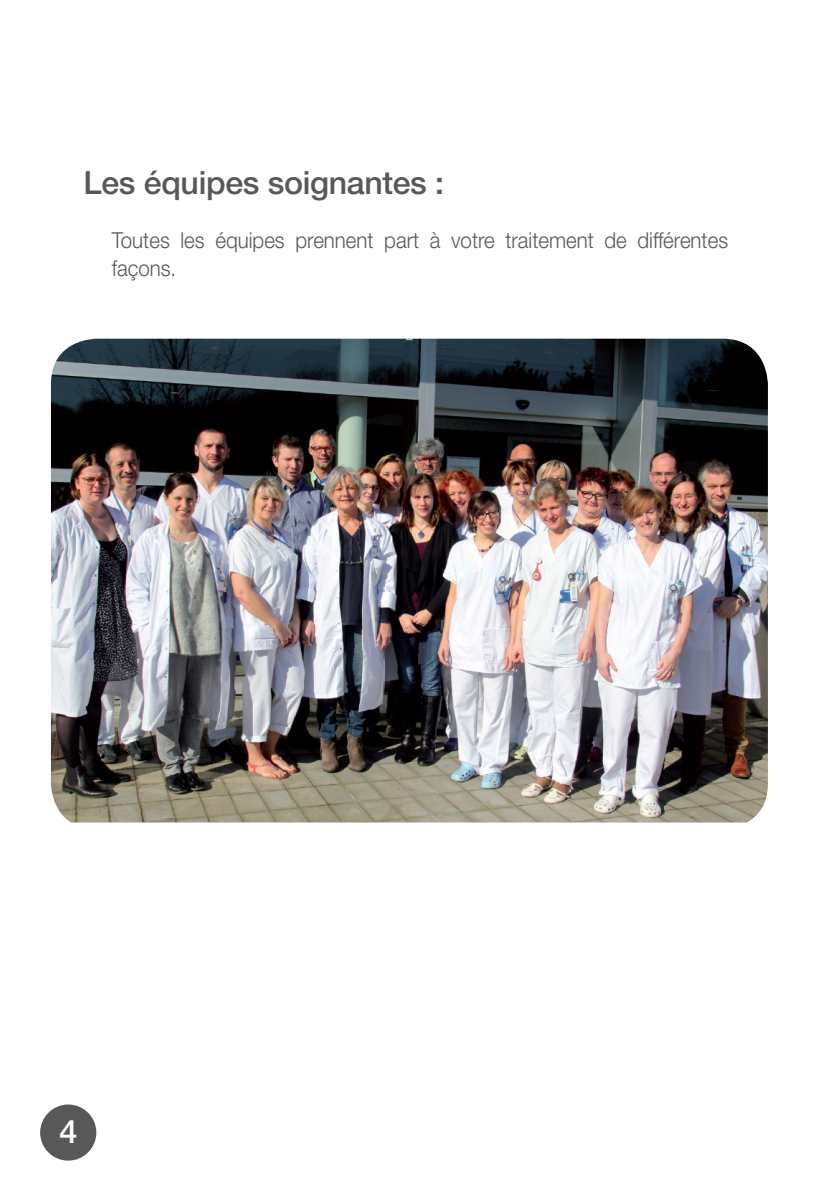
<style>
.page{position:relative;width:840px;height:1191px;background:#fff}
.page>*{position:absolute;margin:0;border:0;box-sizing:border-box;transform-origin:0 0}
.t1{font:500 32.4px "Helvetica Neue LT Std";color:#fff}
.H2_sous_titre{font:500 32px "Helvetica Neue LT Std";letter-spacing:-.01em;color:#57585a}
.texte_courant_11{font:300 22px/28px "Helvetica Neue LT Std";color:#57585a;scale:.93 1}
</style>
<div class="page">
<div style="left:40px;top:1104px;width:56px;height:56px;background:#57585a;border-radius:50%"></div>
<img style="left:51px;top:339px;width:716px;height:483px">
<p class="H2_sous_titre" style="left:83px;top:164px;width:362px">Les équipes soignantes :</p>
<p class="texte_courant_11" style="left:112px;top:226px;width:664px">Toutes les équipes prennent part à votre traitement de différentes façons.</p>
<h1 class="t1" style="left:59px;top:1112px;width:20px">4</h1>
</div>
